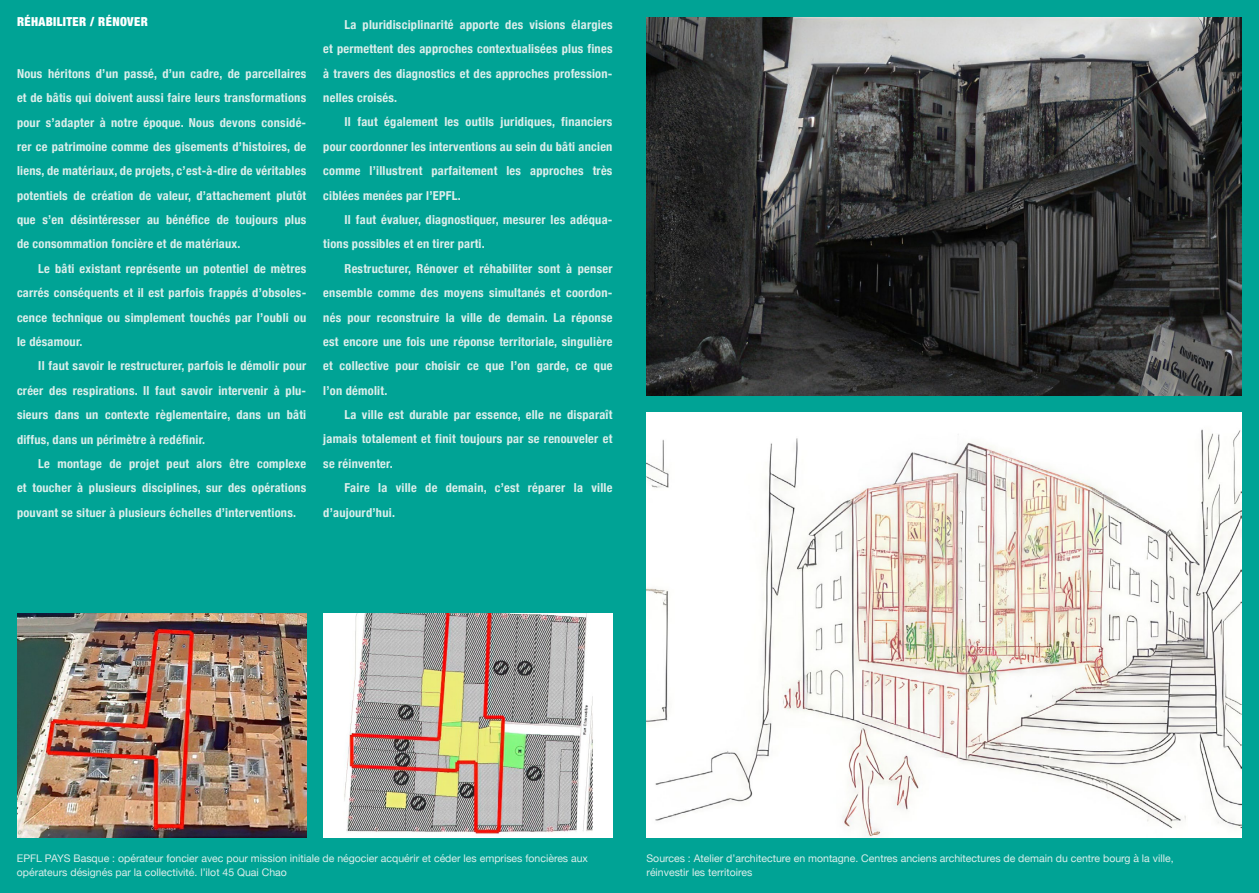
<style>
.page{position:relative;width:1259px;height:893px;background:#00a395}
.page>*{position:absolute;margin:0;border:0;box-sizing:border-box;transform-origin:0 0}
.t1{font:700 condensed 12.3px/24.5px "Helvetica Neue";letter-spacing:.02em;color:#dbeeeb;text-align:justify}
.t2{font:900 condensed 12.3px "Helvetica Neue";letter-spacing:.03em;color:#fff}
.t3{font:10.5px/13.5px "Helvetica Neue";color:#dbeeeb}
</style>
<div class="page">
<img style="left:17px;top:613px;width:289px;height:225px">
<div style="left:323px;top:613px;width:289px;height:225px;background:#fff"></div>
<img style="left:344px;top:613px;width:249px;height:221px">
<img style="left:646px;top:17px;width:596px;height:378px">
<img style="left:646px;top:412px;width:596px;height:426px">
<p class="t2" style="left:17px;top:12px;width:132px">RÉHABILITER / RÉNOVER</p>
<p class="t1" style="left:17px;top:60px;width:291px">Nous héritons d’un passé, d’un cadre, de parcellaires et de bâtis qui doivent aussi faire leurs transformations pour s’adapter à notre époque. Nous devons considé&shy;rer ce patrimoine comme des gisements d’histoires, de liens, de matériaux, de projets, c’est-à-dire de véritables potentiels de création de valeur, d’attachement plutôt que s’en désintéresser au bénéfice de toujours plus de consommation foncière et de matériaux.</p>
<p class="t1" style="left:17px;top:255px;width:291px;text-indent:21px">Le bâti existant représente un potentiel de mètres carrés conséquents et il est parfois frappés d’obsoles&shy;cence technique ou simplement touchés par l’oubli ou le désamour.</p>
<p class="t1" style="left:17px;top:353px;width:291px;text-indent:21px">Il faut savoir le restructurer, parfois le démolir pour créer des respirations. Il faut savoir intervenir à plu&shy;sieurs dans un contexte règlementaire, dans un bâti diffus, dans un périmètre à redéfinir.</p>
<p class="t1" style="left:17px;top:450px;width:291px;text-indent:21px">Le montage de projet peut alors être complexe et toucher à plusieurs disciplines, sur des opérations pouvant se situer à plusieurs échelles d’interventions.</p>
<p class="t1" style="left:323px;top:12px;width:291px;text-indent:21px">La pluridisciplinarité apporte des visions élargies et permettent des approches contextualisées plus fines à travers des diagnostics et des approches profession&shy;nelles croisés.</p>
<p class="t1" style="left:323px;top:109px;width:291px;text-indent:21px">Il faut également les outils juridiques, financiers pour coordonner les interventions au sein du bâti ancien comme l’illustrent parfaitement les approches très ciblées menées par l’EPFL.</p>
<p class="t1" style="left:323px;top:207px;width:291px;text-indent:21px">Il faut évaluer, diagnostiquer, mesurer les adéqua&shy;tions possibles et en tirer parti.</p>
<p class="t1" style="left:323px;top:255px;width:291px;text-indent:21px">Restructurer, Rénover et réhabiliter sont à penser ensemble comme des moyens simultanés et coordon&shy;nés pour reconstruire la ville de demain. La réponse est encore une fois une réponse territoriale, singulière et collective pour choisir ce que l’on garde, ce que l’on démolit.</p>
<p class="t1" style="left:323px;top:402px;width:291px;text-indent:21px">La ville est durable par essence, elle ne disparaît jamais totalement et finit toujours par se renouveler et se réinventer.</p>
<p class="t1" style="left:323px;top:475px;width:291px;text-indent:21px">Faire la ville de demain, c’est réparer la ville d’aujourd’hui.</p>
<p class="t3" style="left:17px;top:853px;width:572px">EPFL PAYS Basque : opérateur foncier avec pour mission initiale de négocier acquérir et céder les emprises foncières aux opérateurs désignés par la collectivité. l’ilot 45 Quai Chao</p>
<p class="t3" style="left:646px;top:853px;width:528px">Sources : Atelier d’architecture en montagne. Centres anciens architectures de demain du centre bourg à la ville, réinvestir les territoires</p>
</div>
